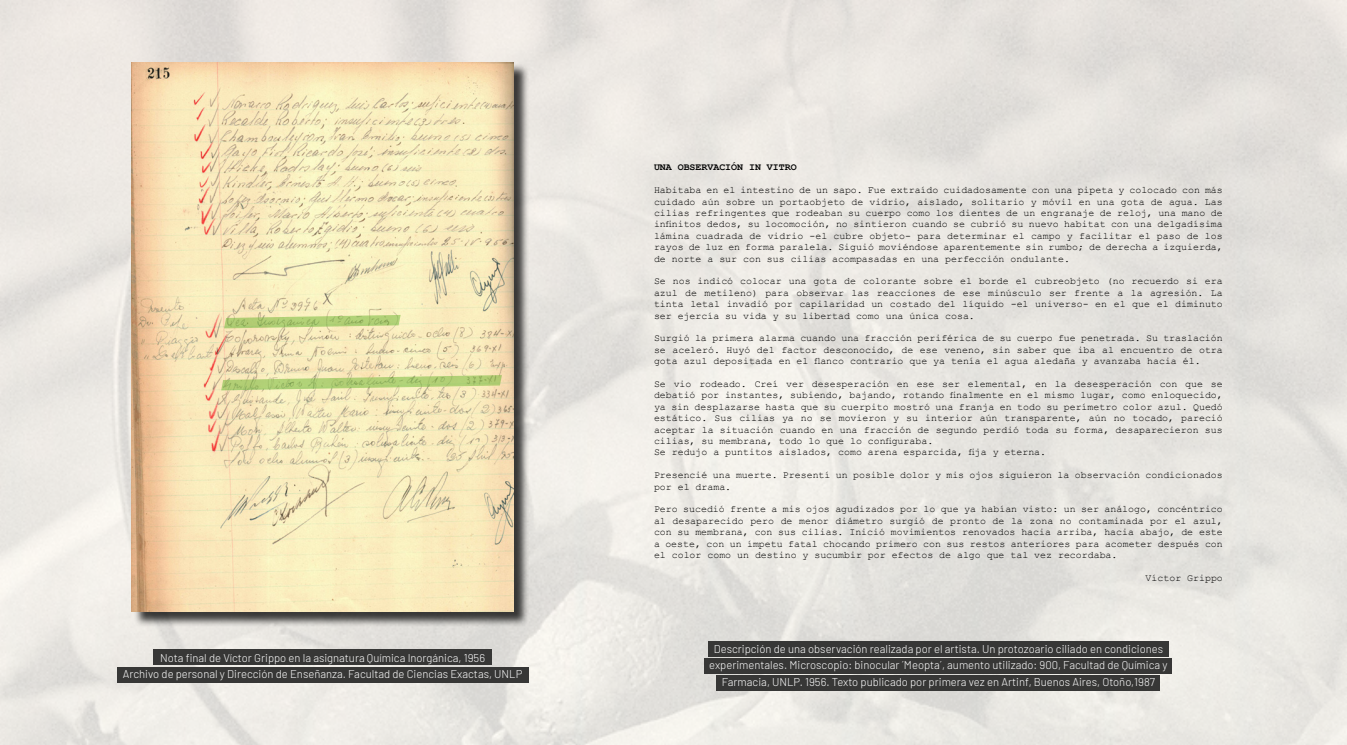
<style>
.page{position:relative;width:1347px;height:745px;background:#fff}
.page>*{position:absolute;margin:0;border:0;box-sizing:border-box;transform-origin:0 0}
.t1{font:300 11.25px/16.2px "Barlow";color:#fff;text-align:center}
.t2{font:9.88px/11.4px "Courier New";color:#000;text-align:justify}
.t3{font:700 9.88px "Courier New";color:#000}
</style>
<div class="page">
<img style="left:0;top:0;width:1346px;height:744px">
<div style="left:133px;top:64px;width:396px;height:563px;background:#000;opacity:.75"></div>
<img style="left:132px;top:62px;width:381px;height:549px">
<svg style="left:224px;top:315px;width:176px;height:13px;background:#bad080"></svg>
<svg style="left:221px;top:375px;width:281px;height:15px;background:#c2d388"></svg>
<div style="left:153px;top:649px;width:339px;height:15px;background:#373736"></div>
<div style="left:117px;top:666px;width:411px;height:16px;background:#373736"></div>
<div style="left:708px;top:640px;width:460px;height:16px;background:#373736"></div>
<div style="left:704px;top:657px;width:468px;height:16px;background:#373736"></div>
<div style="left:715px;top:675px;width:444px;height:15px;background:#373736"></div>
<p class="t3" style="left:654px;top:161px;width:144px">UNA OBSERVACIÓN IN VITRO</p>
<p class="t2" style="left:654px;top:184px;width:570px">Habitaba en el intestino de un sapo. Fue extraído cuidadosamente con una pipeta y colocado con más cuidado aún sobre un portaobjeto de vidrio, aislado, solitario y móvil en una gota de agua. Las cilias refringentes que rodeaban su cuerpo como los dientes de un engranaje de reloj, una mano de infinitos dedos, su locomoción, no sintieron cuando se cubrió su nuevo habitat con una delgadísima lámina cuadrada de vidrio -el cubre objeto- para determinar el campo y facilitar el paso de los rayos de luz en forma paralela. Siguió moviéndose aparentemente sin rumbo; de derecha a izquierda, de norte a sur con sus cilias acompasadas en una perfección ondulante.</p>
<p class="t2" style="left:654px;top:275px;width:570px">Se nos indicó colocar una gota de colorante sobre el borde el cubreobjeto (no recuerdo si era azul de metileno) para observar las reacciones de ese minúsculo ser frente a la agresión. La tinta letal invadió por capilaridad un costado del líquido -el universo- en el que el diminuto ser ejercía su vida y su libertad como una única cosa.</p>
<p class="t2" style="left:654px;top:332px;width:570px">Surgió la primera alarma cuando una fracción periférica de su cuerpo fue penetrada. Su traslación se aceleró. Huyó del factor desconocido, de ese veneno, sin saber que iba al encuentro de otra gota azul depositada en el flanco contrario que ya tenía el agua aledaña y avanzaba hacia él.</p>
<p class="t2" style="left:654px;top:377px;width:570px;text-align:left">Se vio rodeado. Creí ver desesperación en ese ser elemental, en la desesperación con que se debatió por instantes, subiendo, bajando, rotando finalmente en el mismo lugar, como enloquecido, ya sin desplazarse hasta que su cuerpito mostró una franja en todo su perímetro color azul. Quedó estático. Sus cilias ya no se movieron y su interior aún transparente, aún no tocado, pareció aceptar la situación cuando en una fracción de segundo perdió toda su forma, desaparecieron sus cilias, su membrana, todo lo que lo configuraba.<br>Se redujo a puntitos aislados, como arena esparcida, fija y eterna.</p>
<p class="t2" style="left:654px;top:469px;width:570px">Presencié una muerte. Presentí un posible dolor y mis ojos siguieron la observación condicionados por el drama.</p>
<p class="t2" style="left:654px;top:503px;width:570px">Pero sucedió frente a mis ojos agudizados por lo que ya habían visto: un ser análogo, concéntrico al desaparecido pero de menor diámetro surgió de pronto de la zona no contaminada por el azul, con su membrana, con sus cilias. Inició movimientos renovados hacia arriba, hacia abajo, de este a oeste, con un ímpetu fatal chocando primero con sus restos anteriores para acometer después con el color como un destino y sucumbir por efectos de algo que tal vez recordaba.</p>
<p class="t2" style="left:1145px;top:571px;width:79px">Víctor Grippo</p>
<p class="t1" style="left:123px;top:648px;width:401px">Nota final de Víctor Grippo en la asignatura Química Inorgánica, 1956<br>Archivo de personal y Dirección de Enseñanza. Facultad de Ciencias Exactas, UNLP</p>
<p class="t1" style="left:709px;top:639px;width:460px">Descripción de una observación realizada por el artista. Un protozoario ciliado en condiciones experimentales. Microscopio: binocular ´Meopta´, aumento utilizado: 900, Facultad de Química y<br>Farmacia, UNLP. 1956. Texto publicado por primera vez en Artinf, Buenos Aires, Otoño,1987</p>
</div>
